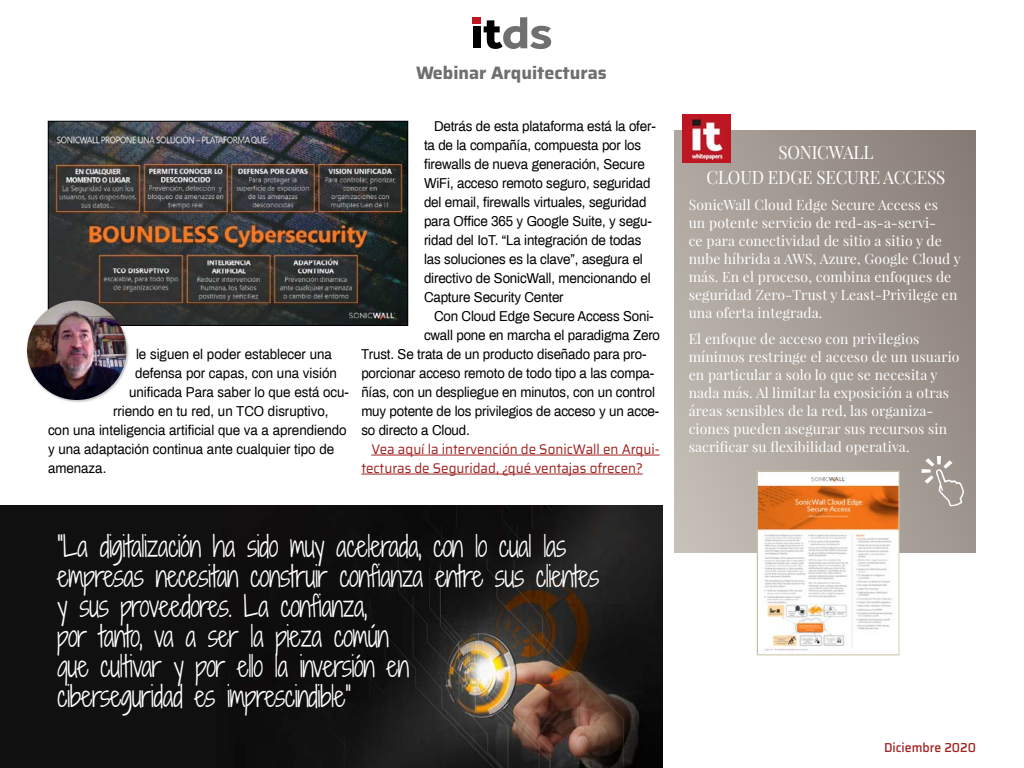
<style>
.page{position:relative;width:1024px;height:768px;background:#fff}
.page>*{position:absolute;margin:0;border:0;box-sizing:border-box;transform-origin:0 0}
.t1{font:28px/30px "Shadows Into Light Two";letter-spacing:-.02em;color:#fff;scale:.9 1}
.t2{font:18px/25px "Playfair Display";letter-spacing:-.01em;color:#fff;text-align:center;scale:.95 1}
.t3{font:700 18px "Saira";color:#706f6f}
.t4{font:14px/19px "Archivo";letter-spacing:-.01em;color:#000;scale:.95 1}
.t5{font:14px/18px "Playfair Display";letter-spacing:.01em;color:#fff}
.t6{font:14px/19px "Saira";color:#a0211f;scale:.95 1}
.t7{font:500 13px "Saira";color:#a0211f;scale:.95 1}
</style>
<div class="page">
<img style="left:0;top:505px;width:663px;height:263px">
<div style="left:473px;top:17px;width:8px;height:6px;background:#bd1822"></div>
<div style="left:473px;top:26px;width:8px;height:22px;background:#000"></div>
<svg style="left:484px;top:17px;width:67px;height:32px"></svg>
<svg style="left:675px;top:130px;width:301px;height:423px;background:#a59c95"></svg>
<img style="left:682px;top:115px;width:49px;height:48px">
<img style="left:759px;top:473px;width:139px;height:178px">
<div style="left:757px;top:471px;width:143px;height:184px;border:1px solid #d5cfb3"></div>
<svg style="left:922px;top:456px;width:42px;height:51px;background:#ada59f"></svg>
<hr style="left:371px;top:455px;width:289px;height:1px;background:#a0211f">
<hr style="left:361px;top:474px;width:282px;height:1px;background:#a0211f">
<img style="left:50px;top:123px;width:356px;height:201px">
<div style="left:48px;top:121px;width:360px;height:205px;border:1px solid #000"></div>
<div style="left:27px;top:300px;width:103px;height:103px;background:#000;opacity:.25"></div>
<img style="left:27px;top:300px;width:99px;height:100px;border-radius:50px">
<p class="t3" style="left:416px;top:59px;width:192px">Webinar Arquitecturas</p>
<p class="t4" style="left:136px;top:344px;width:208px">le siguen el poder establecer una</p>
<p class="t4" style="left:135px;top:363px;width:214px">defensa por capas, con una visión</p>
<p class="t4" style="left:129px;top:382px;width:233px">unificada Para saber lo que está ocu-</p>
<p class="t4" style="left:113px;top:401px;width:228px">rriendo en tu red, un TCO disruptivo,</p>
<p class="t4" style="left:48px;top:420px;width:316px">con una inteligencia artificial que va a aprendiendo</p>
<p class="t4" style="left:48px;top:439px;width:303px">y una adaptación continua ante cualquier tipo de</p>
<p class="t4" style="left:48px;top:458px;width:63px">amenaza.</p>
<p class="t4" style="left:424px;top:116px;width:246px;text-indent:10px">Detrás de esta plataforma está la ofer&shy;ta de la compañía, compuesta por los firewalls de nueva generación, Secure WiFi, acceso remoto seguro, seguridad del email, firewalls virtuales, seguridad para Office 365 y Google Suite, y segu&shy;ridad del IoT. “La integración de todas las soluciones es la clave”, asegura el directivo de SonicWall, mencionando el Capture Security Center</p>
<p class="t4" style="left:434px;top:306px;width:233px">Con Cloud Edge Secure Access Soni-</p>
<p class="t4" style="left:424px;top:325px;width:250px">cwall pone en marcha el paradigma Zero</p>
<p class="t4" style="left:361px;top:344px;width:302px">Trust. Se trata de un producto diseñado para pro-</p>
<p class="t4" style="left:361px;top:363px;width:310px">porcionar acceso remoto de todo tipo a las compa-</p>
<p class="t4" style="left:361px;top:382px;width:311px">ñías, con un despliegue en minutos, con un control</p>
<p class="t4" style="left:361px;top:401px;width:315px">muy potente de los privilegios de acceso y un acce-</p>
<p class="t4" style="left:361px;top:420px;width:116px">so directo a Cloud.</p>
<p class="t6" style="left:361px;top:439px;width:316px;text-indent:10px">Vea aquí la intervención de SonicWall en Arqui&shy;tecturas de Seguridad, ¿qué ventajas ofrecen?</p>
<p class="t1" style="left:57px;top:531px;width:604px">“La digitalización ha sido muy acelerada, con lo cual las empresas necesitan construir confianza entre sus clientes y sus proveedores. La confianza,<br>por tanto, va a ser la pieza común<br>que cultivar y por ello la inversión en<br>ciberseguridad es imprescindible”</p>
<p class="t2" style="left:706px;top:140px;width:253px">SONICWALL<br>CLOUD EDGE SECURE ACCESS</p>
<p class="t5" style="left:689px;top:196px;width:274px">SonicWall Cloud Edge Secure Access es<br>un potente servicio de red-as-a-servi-<br>ce para conectividad de sitio a sitio y de nube híbrida a AWS, Azure, Google Cloud y más. En el proceso, combina enfoques de seguridad Zero-Trust y Least-Privilege en una oferta integrada.</p>
<p class="t5" style="left:689px;top:330px;width:272px">El enfoque de acceso con privilegios mínimos restringe el acceso de un usuario en particular a solo lo que se necesita y nada más. Al limitar la exposición a otras áreas sensibles de la red, las organiza&shy;ciones pueden asegurar sus recursos sin sacrificar su flexibilidad operativa.</p>
<p class="t7" style="left:884px;top:738px;width:98px">Diciembre 2020</p>
</div>
